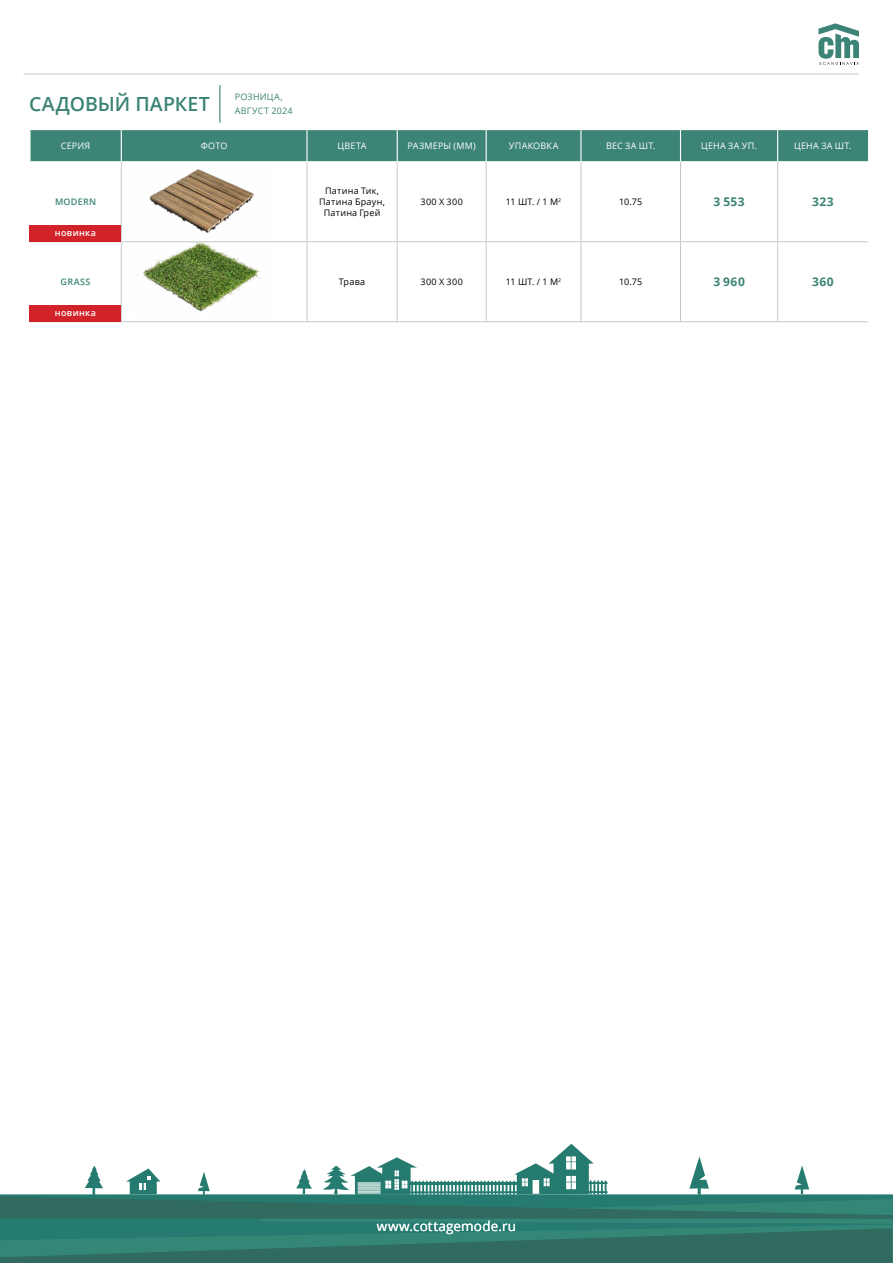
<style>
.page{position:relative;width:893px;height:1263px;background:#fff}
.page>*{position:absolute;margin:0;border:0;box-sizing:border-box;transform-origin:0 0}
.t1{font:600 19.5px "Open Sans";letter-spacing:.01em;color:#3c8476}
.t2{font:13.5px "Open Sans";letter-spacing:.01em;color:#fff}
.t3{font:700 12px "Open Sans";letter-spacing:.04em;color:#3c8476}
.t4{font:9px/10.8px "Open Sans";letter-spacing:.03em;color:#000;text-align:center}
.t5{font:9px "Open Sans";letter-spacing:.03em;color:#fff}
.t6{font:9px/13.5px "Open Sans";letter-spacing:.02em;color:#3c8476}
.t7{font:600 9px "Open Sans";letter-spacing:.035em;color:#fff}
.t8{font:600 9px "Open Sans";letter-spacing:.03em;color:#3c8476}
</style>
<div class="page">
<svg style="left:818px;top:23px;width:41px;height:42px"></svg>
<hr style="left:23px;top:74px;width:836px;height:1px;background:#c7c8ca">
<svg style="left:0;top:1144px;width:893px;height:119px"></svg>
<hr style="left:219px;top:85px;width:1px;height:38px;background:#378472">
<div style="left:31px;top:130px;width:837px;height:31px;background:#3c8476"></div>
<hr style="left:121px;top:130px;width:1px;height:31px;background:#fff">
<hr style="left:306px;top:130px;width:2px;height:31px;background:#fff">
<hr style="left:397px;top:130px;width:1px;height:31px;background:#fff">
<hr style="left:486px;top:130px;width:1px;height:31px;background:#fff">
<hr style="left:580px;top:130px;width:1px;height:31px;background:#fff">
<hr style="left:680px;top:130px;width:1px;height:31px;background:#fff">
<hr style="left:121px;top:162px;width:1px;height:79px;background:#c7c8ca">
<hr style="left:307px;top:162px;width:1px;height:79px;background:#c7c8ca">
<hr style="left:397px;top:162px;width:1px;height:79px;background:#c7c8ca">
<hr style="left:486px;top:162px;width:1px;height:79px;background:#c7c8ca">
<hr style="left:581px;top:162px;width:1px;height:79px;background:#c7c8ca">
<hr style="left:680px;top:162px;width:1px;height:79px;background:#c7c8ca">
<hr style="left:777px;top:162px;width:1px;height:79px;background:#c7c8ca">
<hr style="left:121px;top:242px;width:1px;height:79px;background:#c7c8ca">
<hr style="left:307px;top:242px;width:1px;height:79px;background:#c7c8ca">
<hr style="left:397px;top:242px;width:1px;height:79px;background:#c7c8ca">
<hr style="left:486px;top:242px;width:1px;height:79px;background:#c7c8ca">
<hr style="left:581px;top:242px;width:1px;height:79px;background:#c7c8ca">
<hr style="left:680px;top:242px;width:1px;height:79px;background:#c7c8ca">
<hr style="left:777px;top:242px;width:1px;height:79px;background:#c7c8ca">
<hr style="left:121px;top:241px;width:186px;height:1px;background:#c7c8ca">
<hr style="left:307px;top:241px;width:90px;height:1px;background:#c7c8ca">
<hr style="left:397px;top:241px;width:89px;height:1px;background:#c7c8ca">
<hr style="left:486px;top:241px;width:95px;height:1px;background:#c7c8ca">
<hr style="left:581px;top:241px;width:99px;height:1px;background:#c7c8ca">
<hr style="left:680px;top:241px;width:98px;height:1px;background:#c7c8ca">
<hr style="left:778px;top:241px;width:90px;height:1px;background:#c7c8ca">
<hr style="left:121px;top:321px;width:186px;height:1px;background:#c7c8ca">
<hr style="left:307px;top:321px;width:90px;height:1px;background:#c7c8ca">
<hr style="left:397px;top:321px;width:89px;height:1px;background:#c7c8ca">
<hr style="left:486px;top:321px;width:95px;height:1px;background:#c7c8ca">
<hr style="left:581px;top:321px;width:99px;height:1px;background:#c7c8ca">
<hr style="left:680px;top:321px;width:98px;height:1px;background:#c7c8ca">
<hr style="left:778px;top:321px;width:90px;height:1px;background:#c7c8ca">
<hr style="left:777px;top:130px;width:1px;height:31px;background:#fff">
<img style="left:130px;top:241px;width:144px;height:72px">
<img style="left:149px;top:169px;width:105px;height:64px">
<div style="left:30px;top:225px;width:91px;height:17px;background:#d2232a"></div>
<div style="left:30px;top:306px;width:91px;height:16px;background:#d2232a"></div>
<h1 class="t1" style="left:29px;top:92px;width:182px">САДОВЫЙ ПАРКЕТ</h1>
<p class="t6" style="left:235px;top:91px;width:59px">РОЗНИЦА,<br>АВГУСТ 2024</p>
<p class="t5" style="left:61px;top:141px;width:31px">СЕРИЯ</p>
<p class="t5" style="left:201px;top:141px;width:28px">ФОТО</p>
<p class="t5" style="left:338px;top:141px;width:30px">ЦВЕТА</p>
<p class="t5" style="left:408px;top:141px;width:70px">РАЗМЕРЫ (ММ)</p>
<p class="t5" style="left:509px;top:141px;width:51px">УПАКОВКА</p>
<p class="t5" style="left:606px;top:141px;width:51px">ВЕС ЗА ШТ.</p>
<p class="t5" style="left:701px;top:141px;width:57px">ЦЕНА ЗА УП.</p>
<p class="t5" style="left:794px;top:141px;width:59px">ЦЕНА ЗА ШТ.</p>
<p class="t8" style="left:55px;top:197px;width:43px">MODERN</p>
<p class="t4" style="left:319px;top:186px;width:67px">Патина Тик,<br>Патина Браун,<br>Патина Грей</p>
<p class="t4" style="left:420px;top:197px;width:44px">300 Х 300</p>
<p class="t4" style="left:506px;top:197px;width:57px">11 ШТ. / 1 М<sup>2</sup></p>
<p class="t4" style="left:619px;top:197px;width:25px">10.75</p>
<h3 class="t3" style="left:713px;top:195px;width:33px">3 553</h3>
<h3 class="t3" style="left:812px;top:195px;width:23px">323</h3>
<p class="t7" style="left:55px;top:228px;width:42px">новинка</p>
<p class="t8" style="left:61px;top:277px;width:31px">GRASS</p>
<p class="t4" style="left:339px;top:277px;width:28px">Трава</p>
<p class="t4" style="left:420px;top:277px;width:44px">300 Х 300</p>
<p class="t4" style="left:506px;top:277px;width:57px">11 ШТ. / 1 М<sup>2</sup></p>
<p class="t4" style="left:619px;top:277px;width:25px">10.75</p>
<h3 class="t3" style="left:713px;top:275px;width:33px">3 960</h3>
<h3 class="t3" style="left:812px;top:275px;width:23px">360</h3>
<p class="t7" style="left:55px;top:308px;width:42px">новинка</p>
<h2 class="t2" style="left:377px;top:1218px;width:141px">www.cottagemode.ru</h2>
</div>
